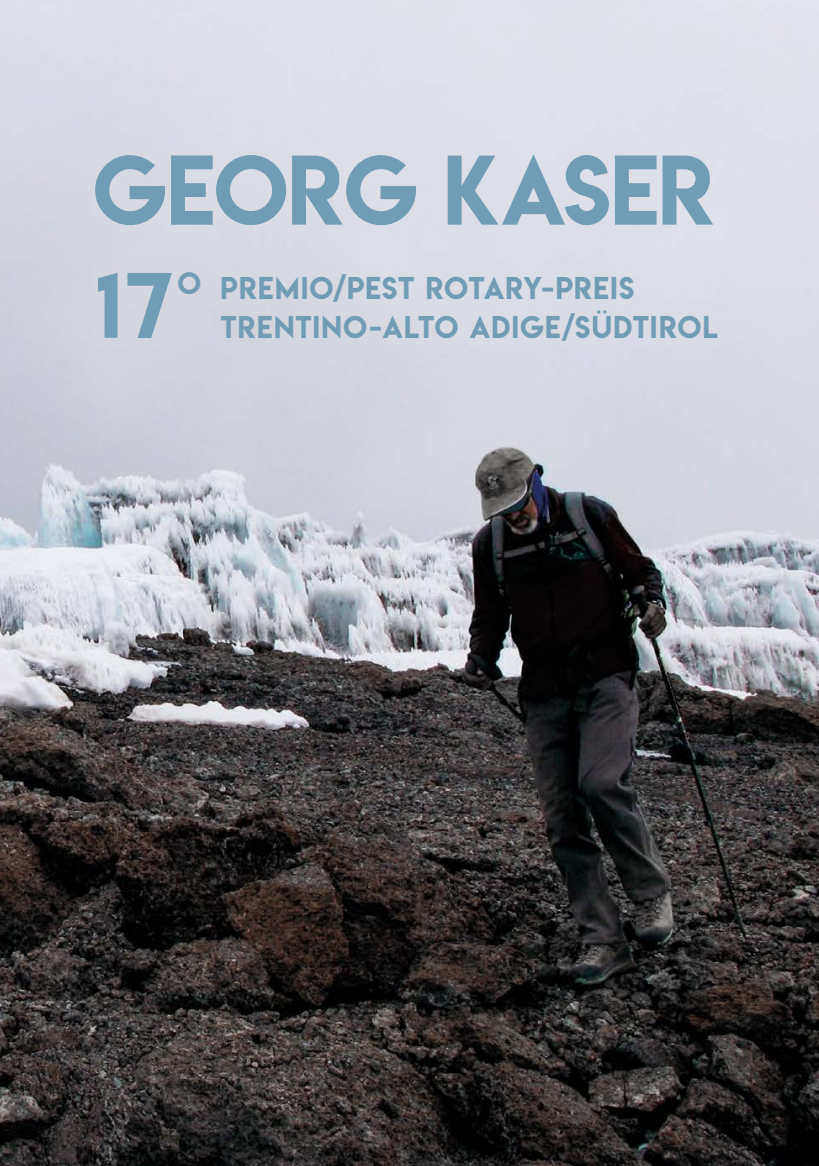
<style>
.page{position:relative;width:819px;height:1166px;background:#fff}
.page>*{position:absolute;margin:0;border:0;box-sizing:border-box;transform-origin:0 0}
.t1{font:87.67px "Lemon Milk";color:#719cb5}
.t2{font:82.25px "Lemon Milk";color:#719cb5}
.t3{font:28px "Lemon Milk";letter-spacing:.04em;color:#719cb5}
.t4{font:27.47px "Lemon Milk";color:#719cb5}
</style>
<div class="page">
<img style="left:0;top:0;width:819px;height:1166px">
<h1 class="t1" style="left:93px;top:128px;width:623px">GEORG KASER</h1>
<p class="t4" style="left:178px;top:264px;width:25px">O</p>
<h2 class="t2" style="left:96px;top:247px;width:79px">17</h2>
<p class="t3" style="left:220px;top:268px;width:415px">PREMIO/PEST ROTARY-PREIS</p>
<p class="t3" style="left:220px;top:307px;width:499px">TRENTINO-ALTO ADIGE/SÜDTIROL</p>
</div>
